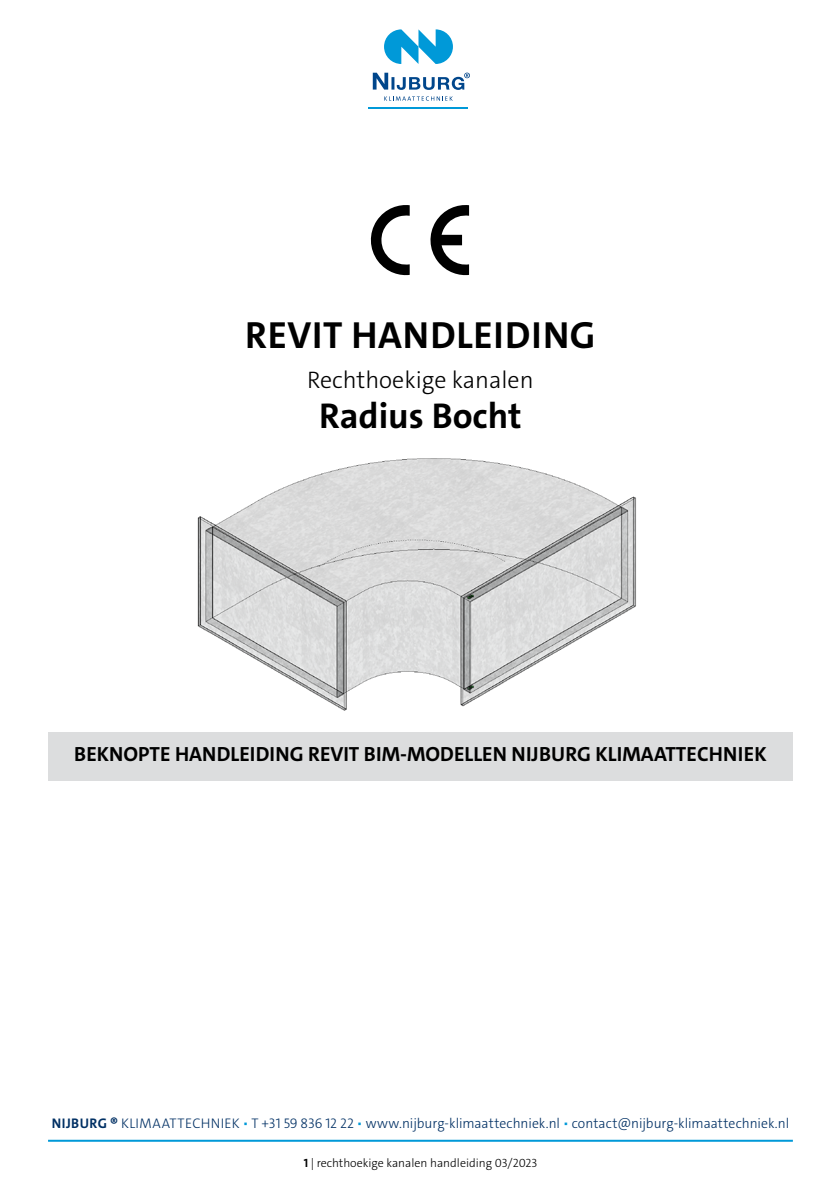
<style>
.page{position:relative;width:840px;height:1191px;background:#fff}
.page>*{position:absolute;margin:0;border:0;box-sizing:border-box;transform-origin:0 0}
.t1{font:700 38px "The Sans C4 s";letter-spacing:.02em;color:#000}
.t2{font:700 36px "The Sans C4 s";color:#000}
.t3{font:300 24px "The Sans C4 s";color:#000}
.t4{font:700 20.6px "The Sans C4 s";color:#000}
.t5{font:300 14px "The Sans C4 s";letter-spacing:.005em;color:#003064}
.t6{font:300 12px "The Sans C4 s";color:#000}
.s1{font-weight:700}
.s2{color:#0099d8}
</style>
<div class="page">
<hr style="left:368px;top:107px;width:100px;height:2px;background:#0099d8">
<svg style="left:384px;top:29px;width:68px;height:35px"></svg>
<svg style="left:384px;top:96px;width:68px;height:5px"></svg>
<svg style="left:372px;top:73px;width:97px;height:17px"></svg>
<hr style="left:48px;top:1139px;width:744px;height:2px;background:#0099d8">
<div style="left:48px;top:732px;width:744px;height:48px;background:#dcddde"></div>
<svg style="left:430px;top:205px;width:39px;height:71px"></svg>
<svg style="left:370px;top:205px;width:39px;height:71px"></svg>
<img style="left:197px;top:458px;width:439px;height:253px">
<h1 class="t1" style="left:245px;top:311px;width:351px">REVIT HANDLEIDING</h1>
<h3 class="t3" style="left:307px;top:364px;width:228px">Rechthoekige kanalen</h3>
<h2 class="t2" style="left:319px;top:392px;width:204px">Radius Bocht</h2>
<h3 class="t4" style="left:74px;top:741px;width:693px">BEKNOPTE HANDLEIDING REVIT BIM-MODELLEN NIJBURG KLIMAATTECHNIEK</h3>
<p class="t5" style="left:52px;top:1114px;width:738px"><span class="s1">NIJBURG ®</span> KLIMAATTECHNIEK <span class="s2">•</span> T +31 59 836 12 22 <span class="s2">•</span> www.nijburg-klimaattechniek.nl <span class="s2">•</span> contact@nijburg-klimaattechniek.nl</p>
<p class="t6" style="left:303px;top:1154px;width:235px"><span class="s1">1</span> | rechthoekige kanalen handleiding 03/2023</p>
</div>
